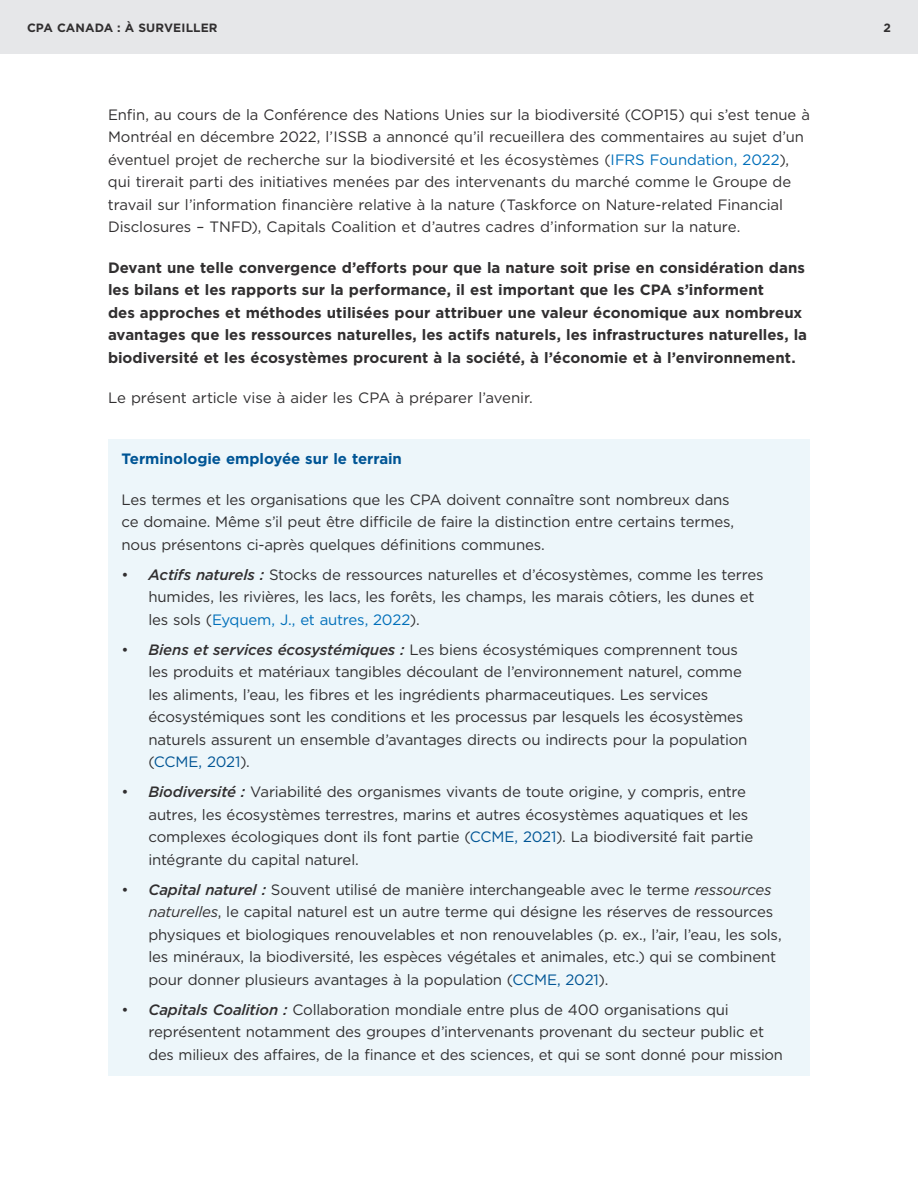
<style>
.page{position:relative;width:918px;height:1188px;background:#fff}
.page>*{position:absolute;margin:0;border:0;box-sizing:border-box;transform-origin:0 0}
.body{font:15px/22.5px "Gotham";letter-spacing:-.015em;color:#312f30}
.body-2{font:700 15px/22.5px "Gotham";color:#312f30}
.CPA_head3{font:700 15px "Gotham";letter-spacing:-.005em;color:#005595}
.t1{font:700 12px "Gotham";letter-spacing:.005em;color:#312f30}
.s1{color:#006fba}
.s2{font-weight:500;font-style:italic}
.s3{color:#005595}
.s4{font-style:italic}
</style>
<div class="page">
<div style="left:0;top:0;width:918px;height:54px;background:#e6e7e9"></div>
<div style="left:108px;top:439px;width:702px;height:42px;background:#edf6fa"></div>
<div style="left:108px;top:479px;width:702px;height:87px;background:#edf6fa"></div>
<div style="left:108px;top:554px;width:702px;height:87px;background:#edf6fa"></div>
<div style="left:108px;top:629px;width:702px;height:155px;background:#edf6fa"></div>
<div style="left:108px;top:772px;width:702px;height:109px;background:#edf6fa"></div>
<div style="left:108px;top:869px;width:702px;height:132px;background:#edf6fa"></div>
<div style="left:108px;top:989px;width:702px;height:87px;background:#edf6fa"></div>
<p class="t1" style="left:27px;top:20px;width:192px">CPA CANADA : À SURVEILLER</p>
<p class="t1" style="left:884px;top:20px;width:9px">2</p>
<p class="body" style="left:108px;top:103px;width:704px">Enfin, au cours de la Conférence des Nations Unies sur la biodiversité (COP15) qui s’est tenue à Montréal en décembre 2022, l’ISSB a annoncé qu’il recueillera des commentaires au sujet d’un éventuel projet de recherche sur la biodiversité et les écosystèmes (<span class="s1">IFRS Foundation, 2022</span>), qui tirerait parti des initiatives menées par des intervenants du marché comme le Groupe de travail sur l’information financière relative à la nature (Taskforce on Nature-related Financial Disclosures – TNFD), Capitals Coalition et d’autres cadres d’information sur la nature.</p>
<p class="body-2" style="left:108px;top:256px;width:701px">Devant une telle convergence d’efforts pour que la nature soit prise en considération dans les bilans et les rapports sur la performance, il est important que les CPA s’informent<br>des approches et méthodes utilisées pour attribuer une valeur économique aux nombreux avantages que les ressources naturelles, les actifs naturels, les infrastructures naturelles, la biodiversité et les écosystèmes procurent à la société, à l’économie et à l’environnement.</p>
<p class="body" style="left:108px;top:387px;width:426px">Le présent article vise à aider les CPA à préparer l’avenir.</p>
<p class="CPA_head3" style="left:122px;top:449px;width:282px">Terminologie employée sur le terrain</p>
<p class="body" style="left:122px;top:488px;width:614px">Les termes et les organisations que les CPA doivent connaître sont nombreux dans ce domaine. Même s’il peut être difficile de faire la distinction entre certains termes, nous présentons ci-après quelques définitions communes.</p>
<p class="body" style="left:149px;top:563px;width:617px;text-indent:-27px">• <span class="s2">Actifs naturels :</span> Stocks de ressources naturelles et d’écosystèmes, comme les terres humides, les rivières, les lacs, les forêts, les champs, les marais côtiers, les dunes et les sols (<span class="s1">Eyquem, J., et autres, 2022</span>).</p>
<p class="body" style="left:149px;top:638px;width:601px;text-indent:-27px">• <span class="s2">Biens et services écosystémiques :</span> Les biens écosystémiques comprennent tous les produits et matériaux tangibles découlant de l’environnement naturel, comme les aliments, l’eau, les fibres et les ingrédients pharmaceutiques. Les services écosystémiques sont les conditions et les processus par lesquels les écosystèmes naturels assurent un ensemble d’avantages directs ou indirects pour la population (<span class="s3">CCME, 2021</span>).</p>
<p class="body" style="left:149px;top:780px;width:606px;text-indent:-27px">• <span class="s2">Biodiversité :</span> Variabilité des organismes vivants de toute origine, y compris, entre autres, les écosystèmes terrestres, marins et autres écosystèmes aquatiques et les complexes écologiques dont ils font partie (<span class="s3">CCME, 2021</span>). La biodiversité fait partie intégrante du capital naturel.</p>
<p class="body" style="left:149px;top:878px;width:635px;text-indent:-27px">• <span class="s2">Capital naturel :</span> Souvent utilisé de manière interchangeable avec le terme <span class="s4">ressources naturelles</span>, le capital naturel est un autre terme qui désigne les réserves de ressources physiques et biologiques renouvelables et non renouvelables (p. ex., l’air, l’eau, les sols, les minéraux, la biodiversité, les espèces végétales et animales, etc.) qui se combinent pour donner plusieurs avantages à la population (<span class="s3">CCME, 2021</span>).</p>
<p class="body" style="left:148px;top:998px;width:636px;text-indent:-27px">• <span class="s2">Capitals Coalition :</span> Collaboration mondiale entre plus de 400 organisations qui représentent notamment des groupes d’intervenants provenant du secteur public et des milieux des affaires, de la finance et des sciences, et qui se sont donné pour mission</p>
</div>
